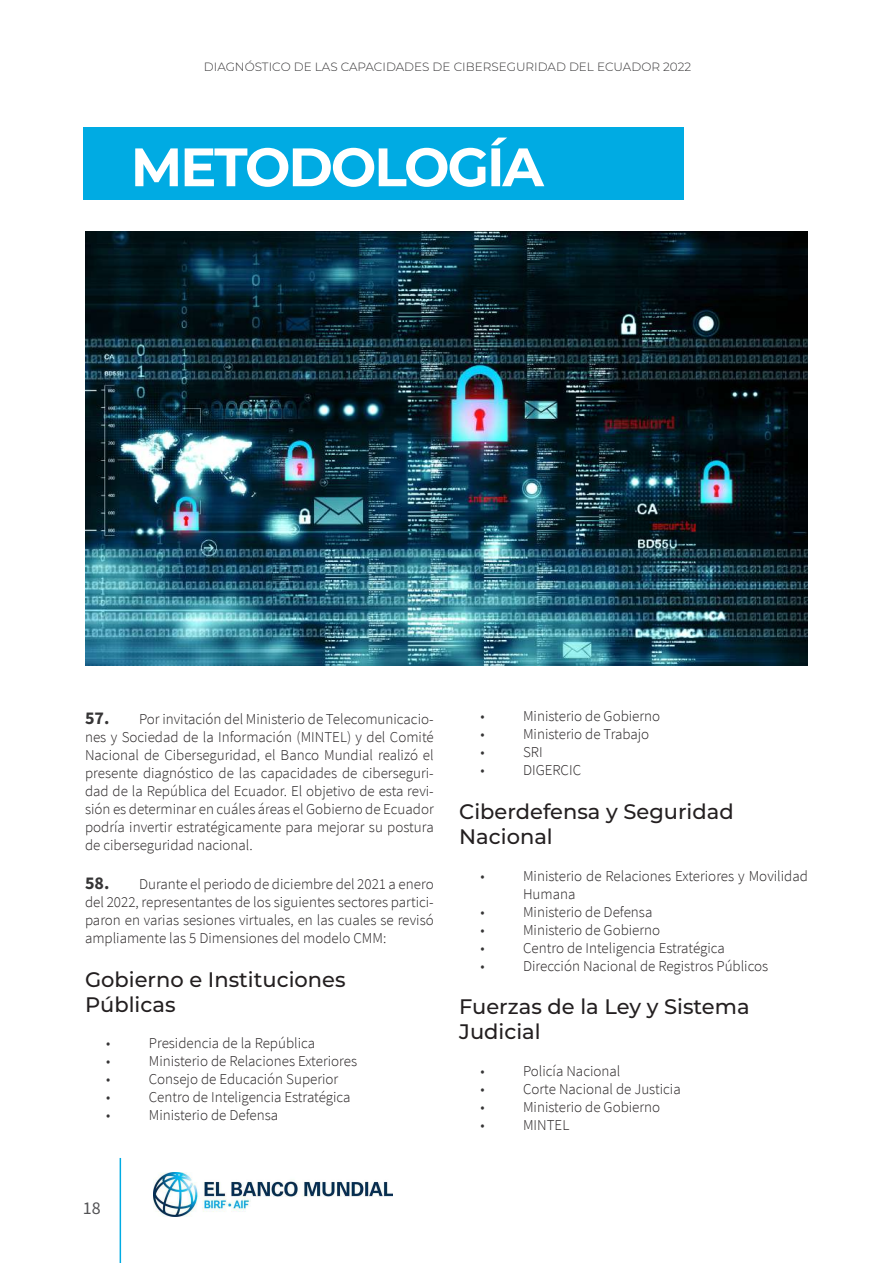
<style>
.page{position:relative;width:893px;height:1263px;background:#fff}
.page>*{position:absolute;margin:0;border:0;box-sizing:border-box;transform-origin:0 0}
.t1{font:700 54px "Montserrat";letter-spacing:-.04em;color:#fff}
.t2{font:500 21px/25.2px "Montserrat";color:#231f20}
.t3{font:18px "Source Sans Pro";color:#535355}
.t4{font:300 15px/18px "Source Sans Pro";color:#231f20;text-align:justify}
.t5{font:300 15px "Source Sans Pro";color:#363536}
.t6{font:300 12px "Montserrat";color:#363536}
.s1{font-weight:700;font-size:18px;color:#363536}
</style>
<div class="page">
<hr style="left:120px;top:1158px;width:1px;height:105px;background:#00abe3">
<img style="left:153px;top:1172px;width:239px;height:44px">
<div style="left:83px;top:128px;width:600px;height:72px;background:#00abe3"></div>
<img style="left:85px;top:232px;width:723px;height:433px">
<p class="t6" style="left:204px;top:59px;width:489px">DIAGNÓSTICO DE LAS CAPACIDADES DE CIBERSEGURIDAD DEL ECUADOR 2022</p>
<h1 class="t1" style="left:131px;top:128px;width:415px">METODOLOGÍA</h1>
<p class="t4" style="left:85px;top:710px;width:350px"><span class="s1">57.</span> Por invitación del Ministerio de Telecomunicacio&shy;nes y Sociedad de la Información (MINTEL) y del Comité Nacional de Ciberseguridad, el Banco Mundial realizó el presente diagnóstico de las capacidades de ciberseguri&shy;dad de la República del Ecuador. El objetivo de esta revi&shy;sión es determinar en cuáles áreas el Gobierno de Ecuador podría invertir estratégicamente para mejorar su postura de ciberseguridad nacional.</p>
<p class="t4" style="left:85px;top:875px;width:350px"><span class="s1">58.</span> Durante el periodo de diciembre del 2021 a enero del 2022, representantes de los siguientes sectores partici&shy;paron en varias sesiones virtuales, en las cuales se revisó ampliamente las 5 Dimensiones del modelo CMM:</p>
<h2 class="t2" style="left:85px;top:965px;width:262px">Gobierno e Instituciones<br>Públicas</h2>
<p class="t5" style="left:106px;top:1034px;width:6px">•</p>
<p class="t4" style="left:149px;top:1034px;width:168px">Presidencia de la República</p>
<p class="t5" style="left:106px;top:1052px;width:6px">•</p>
<p class="t4" style="left:149px;top:1052px;width:210px">Ministerio de Relaciones Exteriores</p>
<p class="t5" style="left:106px;top:1070px;width:6px">•</p>
<p class="t4" style="left:149px;top:1070px;width:191px">Consejo de Educación Superior</p>
<p class="t5" style="left:106px;top:1088px;width:6px">•</p>
<p class="t4" style="left:149px;top:1088px;width:203px">Centro de Inteligencia Estratégica</p>
<p class="t5" style="left:106px;top:1106px;width:6px">•</p>
<p class="t4" style="left:149px;top:1106px;width:131px">Ministerio de Defensa</p>
<p class="t5" style="left:480px;top:707px;width:6px">•</p>
<p class="t4" style="left:523px;top:707px;width:139px">Ministerio de Gobierno</p>
<p class="t5" style="left:480px;top:725px;width:6px">•</p>
<p class="t4" style="left:523px;top:725px;width:128px">Ministerio de Trabajo</p>
<p class="t5" style="left:480px;top:743px;width:6px">•</p>
<p class="t4" style="left:523px;top:743px;width:21px">SRI</p>
<p class="t5" style="left:480px;top:761px;width:6px">•</p>
<p class="t4" style="left:523px;top:761px;width:60px">DIGERCIC</p>
<h2 class="t2" style="left:459px;top:798px;width:276px">Ciberdefensa y Seguridad<br>Nacional</h2>
<p class="t5" style="left:480px;top:866px;width:6px">•</p>
<p class="t4" style="left:523px;top:866px;width:286px">Ministerio de Relaciones Exteriores y Movilidad<br>Humana</p>
<p class="t5" style="left:480px;top:902px;width:6px">•</p>
<p class="t4" style="left:523px;top:902px;width:131px">Ministerio de Defensa</p>
<p class="t5" style="left:480px;top:920px;width:6px">•</p>
<p class="t4" style="left:523px;top:920px;width:139px">Ministerio de Gobierno</p>
<p class="t5" style="left:480px;top:938px;width:6px">•</p>
<p class="t4" style="left:523px;top:938px;width:203px">Centro de Inteligencia Estratégica</p>
<p class="t5" style="left:480px;top:956px;width:6px">•</p>
<p class="t4" style="left:523px;top:956px;width:247px">Dirección Nacional de Registros Públicos</p>
<h2 class="t2" style="left:459px;top:993px;width:292px">Fuerzas de la Ley y Sistema<br>Judicial</h2>
<p class="t5" style="left:480px;top:1061px;width:6px">•</p>
<p class="t4" style="left:523px;top:1062px;width:99px">Policía Nacional</p>
<p class="t5" style="left:480px;top:1079px;width:6px">•</p>
<p class="t4" style="left:523px;top:1080px;width:159px">Corte Nacional de Justicia</p>
<p class="t5" style="left:480px;top:1097px;width:6px">•</p>
<p class="t4" style="left:523px;top:1098px;width:139px">Ministerio de Gobierno</p>
<p class="t5" style="left:480px;top:1115px;width:6px">•</p>
<p class="t4" style="left:523px;top:1116px;width:48px">MINTEL</p>
<p class="t3" style="left:83px;top:1197px;width:19px">18</p>
</div>
